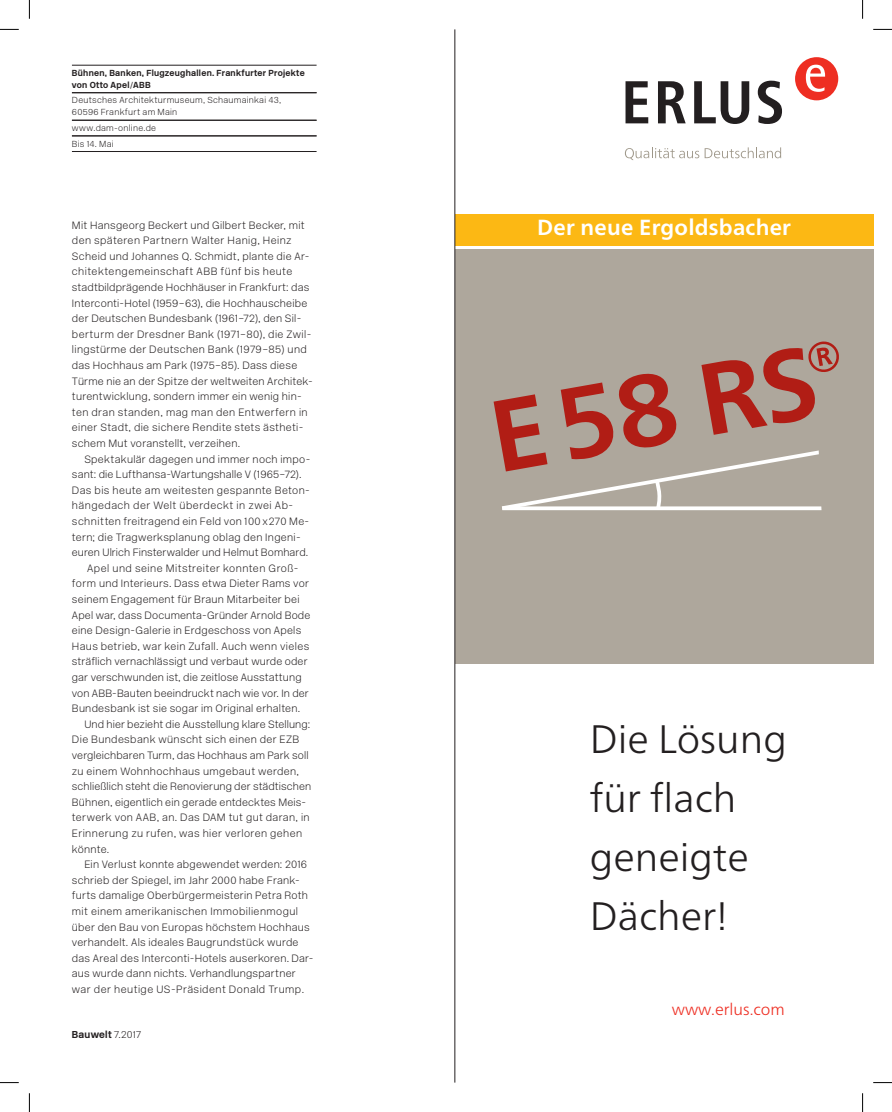
<style>
.page{position:relative;width:892px;height:1112px;background:#fff}
.page>*{position:absolute;margin:0;border:0;box-sizing:border-box;transform-origin:0 0}
.t1{font:700 101.5px "Frutiger Neue LT Pro";color:#b11d15}
.t2{font:300 39.75px/59px "Frutiger Neue LT Pro";color:#231f20}
.t3{font:700 21.88px "Frutiger Neue LT Pro";letter-spacing:.01em;color:#fff}
.t4{font:300 16.25px "Frutiger Neue LT Pro";color:#ee2e22}
.t5{font:10.62px/15.6px "New Rail Alphabet White";letter-spacing:.025em;color:#231f20}
.t6{font:10.62px "New Rail Alphabet White";letter-spacing:.045em;color:#231f20}
.t7{font:10.62px "New Rail Alphabet White";letter-spacing:.005em;color:#231f20}
.t8{font:700 10px "New Rail Alphabet";letter-spacing:.025em;color:#231f20}
.t9{font:8.75px/11.9px "New Rail Alphabet White";letter-spacing:.03em;color:#231f20}
.t10{font:700 8.75px/11.9px "New Rail Alphabet";letter-spacing:.03em;color:#231f20}
.s1{font-family:"New Rail Alphabet White";font-weight:400}
.s2{font-size:86.62px}
</style>
<div class="page">
<hr style="left:72px;top:65px;width:244px;height:1px;background:#231f20">
<hr style="left:72px;top:92px;width:244px;height:1px;background:#231f20">
<hr style="left:72px;top:120px;width:244px;height:1px;background:#231f20">
<hr style="left:72px;top:136px;width:244px;height:1px;background:#231f20">
<hr style="left:72px;top:151px;width:244px;height:1px;background:#231f20">
<div style="left:795px;top:57px;width:43px;height:43px;background:#ee2e22;border-radius:50%"></div>
<svg style="left:805px;top:65px;width:20px;height:27px"></svg>
<svg style="left:625px;top:81px;width:23px;height:42px"></svg>
<svg style="left:658px;top:81px;width:27px;height:42px"></svg>
<svg style="left:694px;top:81px;width:55px;height:43px"></svg>
<svg style="left:757px;top:81px;width:25px;height:43px"></svg>
<svg style="left:625px;top:147px;width:156px;height:13px"></svg>
<div style="left:455px;top:249px;width:418px;height:415px;background:#aea79c"></div>
<div style="left:455px;top:214px;width:418px;height:32px;background:#fcb814"></div>
<svg style="left:502px;top:450px;width:320px;height:61px"></svg>
<hr style="left:454px;top:29px;width:1px;height:1053px;background:#231f20">
<svg style="left:0;top:29px;width:19px;height:1px"></svg>
<svg style="left:873px;top:29px;width:18px;height:1px"></svg>
<svg style="left:0;top:1082px;width:19px;height:1px"></svg>
<svg style="left:873px;top:1082px;width:18px;height:1px"></svg>
<svg style="left:29px;top:0;width:1px;height:19px"></svg>
<svg style="left:29px;top:1093px;width:1px;height:18px"></svg>
<svg style="left:862px;top:0;width:1px;height:19px"></svg>
<svg style="left:862px;top:1093px;width:1px;height:18px"></svg>
<p class="t10" style="left:72px;top:67px;width:234px">Bühnen, Banken, Flugzeughallen. Frankfurter Projekte von Otto Apel/ABB</p>
<p class="t9" style="left:72px;top:94px;width:211px">Deutsches Architekturmuseum, Schaumainkai 43,<br>60596 Frankfurt am Main</p>
<p class="t9" style="left:72px;top:120px;width:86px;line-height:15.6px">www.dam-online.de<br>Bis 14. Mai</p>
<p class="t5" style="left:72px;top:217px;width:242px">Mit Hansgeorg Beckert und Gilbert Becker, mit den späteren Partnern Walter Hanig, Heinz Scheid und Johannes Q. Schmidt, plante die Ar&shy;chitektengemeinschaft ABB fünf bis heute stadtbildprägende Hochhäuser in Frankfurt: das Interconti-Hotel (1959–63), die Hochhauscheibe der Deutschen Bundesbank (1961–72), den Sil&shy;berturm der Dresdner Bank (1971–80), die Zwil&shy;lingstürme der Deutschen Bank (1979–85) und das Hochhaus am Park (1975–85). Dass diese Türme nie an der Spitze der weltweiten Architek&shy;turentwicklung, sondern immer ein wenig hin&shy;ten dran standen, mag man den Entwerfern in einer Stadt, die sichere Rendite stets ästheti&shy;schem Mut voranstellt, verzeihen.</p>
<p class="t5" style="left:84px;top:451px;width:227px">Spektakulär dagegen und immer noch impo-</p>
<p class="t5" style="left:72px;top:466px;width:231px">sant: die Lufthansa-Wartungshalle V (1965–72).</p>
<p class="t5" style="left:72px;top:482px;width:239px">Das bis heute am weitesten gespannte Beton-</p>
<p class="t6" style="left:72px;top:499px;width:223px">hängedach der Welt überdeckt in zwei Ab-</p>
<p class="t5" style="left:72px;top:513px;width:239px">schnitten freitragend ein Feld von 100 x 270 Me-</p>
<p class="t5" style="left:72px;top:529px;width:229px">tern; die Tragwerksplanung oblag den Ingeni-</p>
<p class="t5" style="left:72px;top:544px;width:238px">euren Ulrich Finsterwalder und Helmut Bomhard.</p>
<p class="t6" style="left:87px;top:561px;width:213px">Apel und seine Mitstreiter konnten Groß-</p>
<p class="t5" style="left:72px;top:575px;width:238px">form und Interieurs. Dass etwa Dieter Rams vor</p>
<p class="t5" style="left:72px;top:591px;width:229px">seinem Engagement für Braun Mitarbeiter bei</p>
<p class="t5" style="left:72px;top:606px;width:240px">Apel war, dass Documenta-Gründer Arnold Bode</p>
<p class="t5" style="left:72px;top:622px;width:231px">eine Design-Galerie in Erdgeschoss von Apels</p>
<p class="t5" style="left:72px;top:638px;width:239px">Haus betrieb, war kein Zufall. Auch wenn vieles</p>
<p class="t5" style="left:72px;top:653px;width:237px">sträflich vernachlässigt und verbaut wurde oder</p>
<p class="t5" style="left:72px;top:669px;width:231px">gar verschwunden ist, die zeitlose Ausstattung</p>
<p class="t5" style="left:72px;top:684px;width:238px">von ABB-Bauten beeindruckt nach wie vor. In der</p>
<p class="t5" style="left:72px;top:700px;width:230px">Bundesbank ist sie sogar im Original erhalten.</p>
<p class="t5" style="left:84px;top:716px;width:227px">Und hier bezieht die Ausstellung klare Stellung:</p>
<p class="t5" style="left:72px;top:731px;width:229px">Die Bundesbank wünscht sich einen der EZB</p>
<p class="t5" style="left:72px;top:747px;width:238px">vergleichbaren Turm, das Hochhaus am Park soll</p>
<p class="t5" style="left:72px;top:762px;width:229px">zu einem Wohnhochhaus umgebaut werden,</p>
<p class="t7" style="left:72px;top:779px;width:241px">schließlich steht die Renovierung der städtischen</p>
<p class="t5" style="left:72px;top:794px;width:236px">Bühnen, eigentlich ein gerade entdecktes Meis-</p>
<p class="t5" style="left:72px;top:809px;width:239px">terwerk von AAB, an. Das DAM tut gut daran, in</p>
<p class="t5" style="left:72px;top:825px;width:232px">Erinnerung zu rufen, was hier verloren gehen</p>
<p class="t5" style="left:72px;top:840px;width:39px">könnte.</p>
<p class="t5" style="left:84px;top:856px;width:224px">Ein Verlust konnte abgewendet werden: 2016</p>
<p class="t5" style="left:72px;top:871px;width:229px">schrieb der Spiegel, im Jahr 2000 habe Frank-</p>
<p class="t5" style="left:72px;top:887px;width:237px">furts damalige Oberbürgermeisterin Petra Roth</p>
<p class="t5" style="left:72px;top:903px;width:228px">mit einem amerikanischen Immobilienmogul</p>
<p class="t5" style="left:72px;top:918px;width:239px">über den Bau von Europas höchstem Hochhaus</p>
<p class="t5" style="left:72px;top:934px;width:228px">verhandelt. Als ideales Baugrundstück wurde</p>
<p class="t5" style="left:72px;top:949px;width:243px">das Areal des Interconti-Hotels auserkoren. Dar-</p>
<p class="t5" style="left:72px;top:965px;width:225px">aus wurde dann nichts. Verhandlungspartner</p>
<p class="t6" style="left:72px;top:982px;width:234px">war der heutige US-Präsident Donald Trump.</p>
<p class="t8" style="left:72px;top:1027px;width:71px">Bauwelt <span class="s1">7.2017</span></p>
<h3 class="t3" style="left:537px;top:215px;width:255px">Der neue Ergoldsbacher</h3>
<h1 class="t1" style="left:481px;top:379px;width:364px;rotate:-10deg">E58 RS<span class="s2">®</span></h1>
<h2 class="t2" style="left:589px;top:708px;width:198px">Die Lösung für flach geneigte<br>Dächer!</h2>
<h3 class="t4" style="left:671px;top:998px;width:115px">www.erlus.com</h3>
</div>
